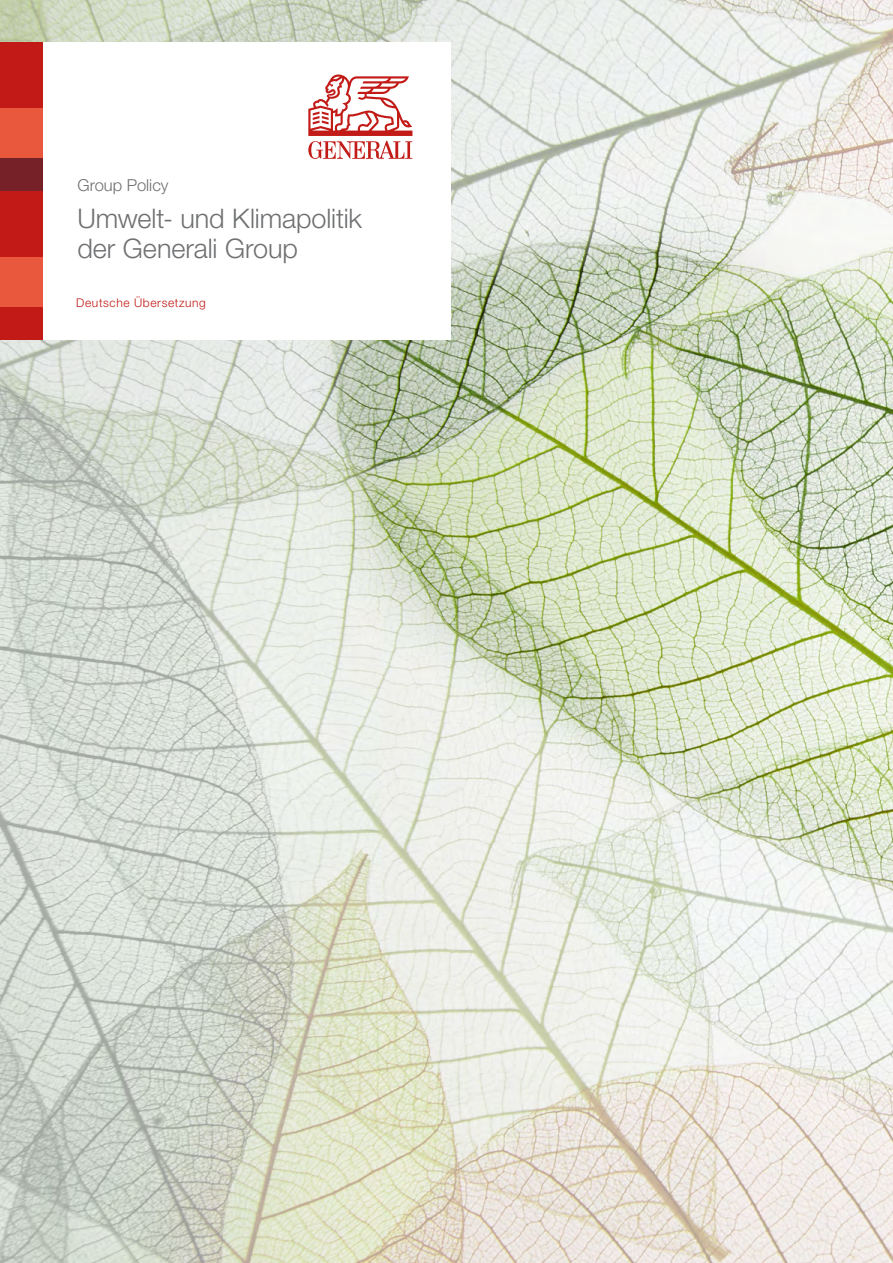
<style>
.page{position:relative;width:893px;height:1263px;background:#fff}
.page>*{position:absolute;margin:0;border:0;box-sizing:border-box;transform-origin:0 0}
.t1{font:300 27px/30px "Helvetica Neue LT";letter-spacing:-.005em;color:#6f7072}
.t2{font:300 16.5px "Helvetica Neue LT";color:#6f7072}
.t3{font:300 12px "Helvetica Neue LT";letter-spacing:.05em;color:#c21b17}
</style>
<div class="page">
<img style="left:0;top:0;width:893px;height:1263px">
<div style="left:0;top:43px;width:450px;height:297px;background:#fff"></div>
<div style="left:0;top:43px;width:43px;height:66px;background:#c21b17"></div>
<div style="left:0;top:158px;width:43px;height:33px;background:#752127"></div>
<div style="left:0;top:109px;width:43px;height:49px;background:#e9573d"></div>
<div style="left:0;top:191px;width:43px;height:66px;background:#c21b17"></div>
<div style="left:0;top:307px;width:43px;height:33px;background:#c21b17"></div>
<div style="left:0;top:257px;width:43px;height:50px;background:#e9573d"></div>
<svg style="left:308px;top:74px;width:104px;height:85px"></svg>
<p class="t2" style="left:77px;top:175px;width:93px">Group Policy</p>
<p class="t1" style="left:77px;top:203px;width:286px">Umwelt- und Klimapolitik der Generali Group</p>
<p class="t3" style="left:76px;top:296px;width:131px">Deutsche Übersetzung</p>
</div>
